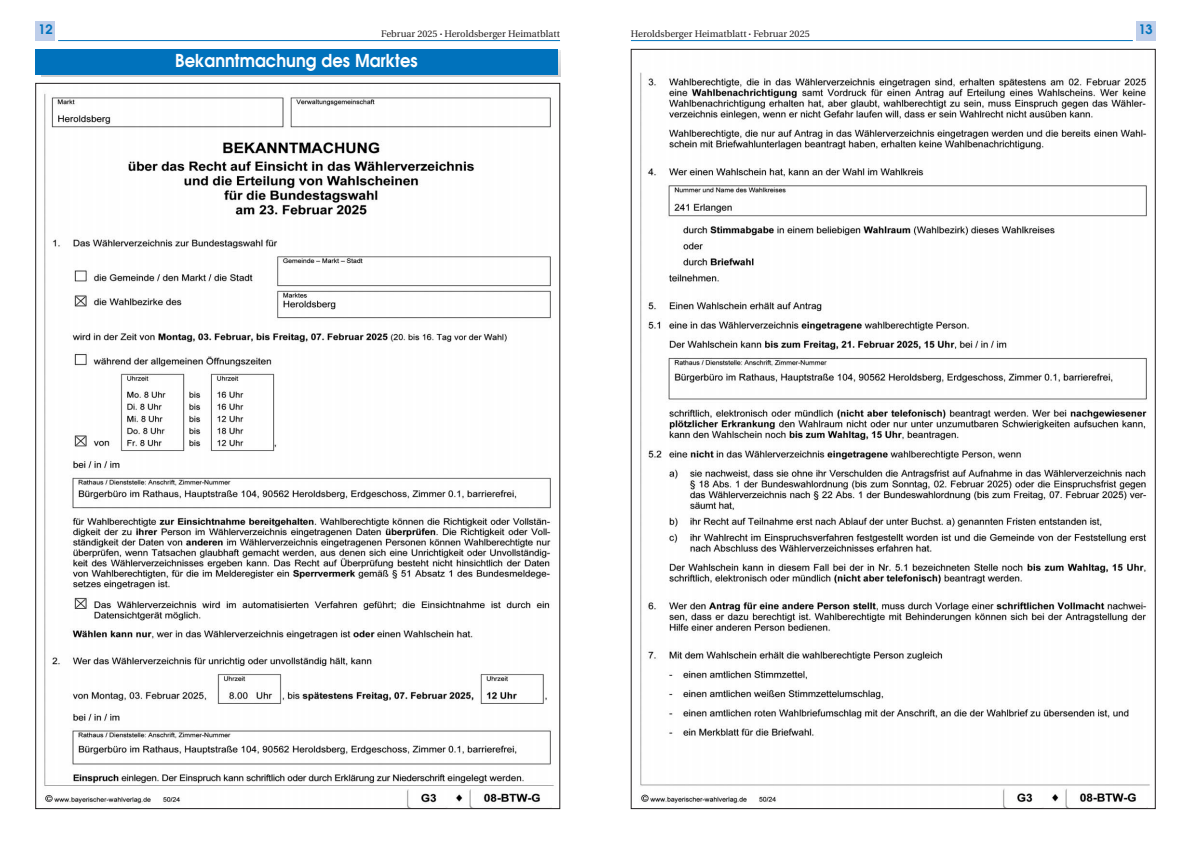
<style>
.page{position:relative;width:1191px;height:842px;background:#fff}
.page>*{position:absolute;margin:0;border:0;box-sizing:border-box;transform-origin:0 0}
.t1{font:600 17.7px "Avant Garde";color:#fff;scale:.92 1}
.t2{font:600 13px "Avant Garde";color:#0072bc}
.t3{font:9.5px "Utopia";color:#231f20}
.s1{font-size:5px}
</style>
<div class="page">
<div style="left:35px;top:21px;width:20px;height:20px;background:#beceea"></div>
<div style="left:1135px;top:21px;width:20px;height:20px;background:#beceea"></div>
<hr style="left:58px;top:40px;width:502px;height:1px;background:#0072bc">
<hr style="left:631px;top:40px;width:501px;height:1px;background:#0072bc">
<hr style="left:41px;top:73px;width:519px;height:3px;background:#c0c1c3">
<hr style="left:41px;top:71px;width:519px;height:3px;background:#c3c5c7">
<hr style="left:41px;top:69px;width:519px;height:2px;background:#c7c9cb">
<hr style="left:41px;top:66px;width:519px;height:3px;background:#caccce">
<hr style="left:41px;top:64px;width:519px;height:3px;background:#cecfd1">
<hr style="left:41px;top:62px;width:519px;height:2px;background:#d2d3d5">
<hr style="left:41px;top:59px;width:519px;height:3px;background:#d5d6d8">
<hr style="left:41px;top:57px;width:519px;height:3px;background:#d9dadb">
<hr style="left:41px;top:55px;width:519px;height:2px;background:#dddedf">
<hr style="left:41px;top:52px;width:519px;height:3px;background:#e0e1e2">
<hr style="left:41px;top:51px;width:519px;height:1px;background:#e5e6e7">
<div style="left:35px;top:49px;width:522px;height:26px;background:#0072bc"></div>
<img style="left:44px;top:93px;width:510px;height:714px">
<img style="left:640px;top:72px;width:510px;height:735px">
<h2 class="t2" style="left:38px;top:25px;width:16px">12</h2>
<p class="t3" style="left:381px;top:30px;width:180px">Februar 2025 <span class="s1">•</span> Heroldsberger Heimatblatt</p>
<p class="t3" style="left:631px;top:30px;width:180px">Heroldsberger Heimatblatt <span class="s1">•</span> Februar 2025</p>
<h1 class="t1" style="left:175px;top:54px;width:265px">Bekanntmachung des Marktes</h1>
<h2 class="t2" style="left:1138px;top:25px;width:16px">13</h2>
</div>
